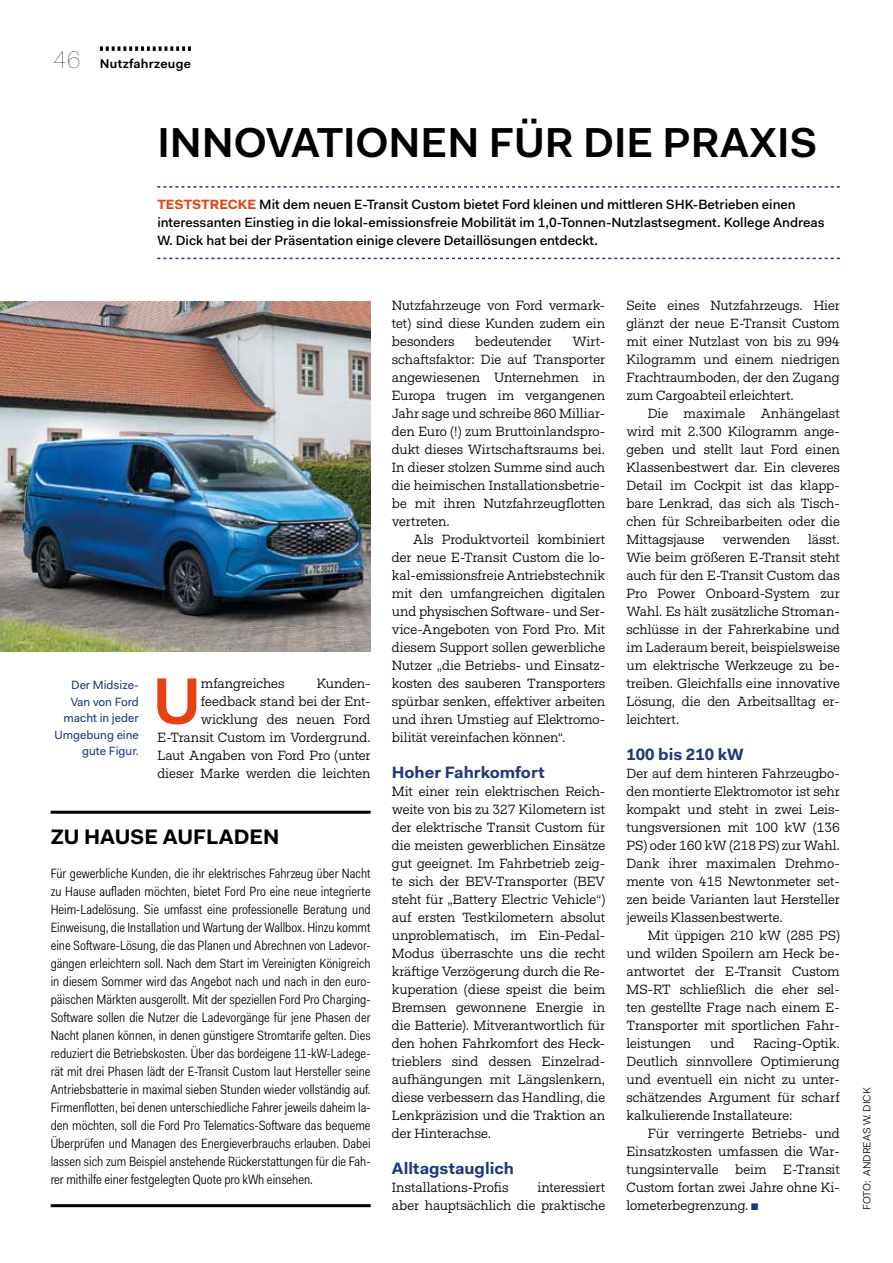
<style>
.page{position:relative;width:893px;height:1263px;background:#fff}
.page>*{position:absolute;margin:0;border:0;box-sizing:border-box;transform-origin:0 0}
.t1{font:600 65.85px "Fakt Pro";color:#e74011}
.t2{font:600 42px "Fakt Pro";color:#000}
.t3{font:700 21px "Fakt Pro";color:#000}
.t4{font:700 16.5px "Fakt Pro";color:#1f377d}
.t5{font:13.5px/18px "Fakt Slab Pro Blond";letter-spacing:-.005em;color:#000;text-align:justify}
.t6{font:13.5px/18px "Fakt Sm Con Pro Blond";color:#000;text-align:justify;scale:.96 1}
.t7{font:500 13.5px/18px "Fakt Pro";color:#000}
.t8{font:600 12.75px "Fakt Pro";letter-spacing:.02em;color:#000}
.t9{font:12px/16.5px "Fakt Pro";color:#1f377d;text-align:right}
.t10{font:10.5px "Fakt Pro Blond";color:#000}
.s1{font-family:"Fakt Pro Hair";font-weight:400;font-size:24px}
.s2{font-weight:700;color:#e74011}
.s3{color:#1f377d}
</style>
<div class="page">
<svg style="left:100px;top:46px;width:91px;height:5px"></svg>
<svg style="left:157px;top:186px;width:683px;height:2px"></svg>
<svg style="left:157px;top:258px;width:683px;height:1px"></svg>
<hr style="left:51px;top:811px;width:320px;height:3px;background:#000">
<hr style="left:51px;top:1204px;width:320px;height:3px;background:#000">
<img style="left:0;top:302px;width:371px;height:350px">
<p class="t8" style="left:53px;top:55px;width:139px"><span class="s1">46</span> Nutzfahrzeuge</p>
<h2 class="t2" style="left:157px;top:114px;width:662px">INNOVATIONEN FÜR DIE PRAXIS</h2>
<p class="t7" style="left:157px;top:195px;width:669px"><span class="s2">TESTSTRECKE</span> Mit dem neuen E-Transit Custom bietet Ford kleinen und mittleren SHK-Betrieben einen interessanten Einstieg in die lokal-emissionsfreie Mobilität im 1,0-Tonnen-Nutzlastsegment. Kollege Andreas<br>W. Dick hat bei der Präsentation einige clevere Detaillösungen entdeckt.</p>
<p class="t9" style="left:55px;top:677px;width:86px">Der Midsize-<br>Van von Ford macht in jeder<br>Umgebung eine gute Figur.</p>
<h1 class="t1" style="left:153px;top:657px;width:49px">U</h1>
<p class="t5" style="left:201px;top:674px;width:85px">mfangreiches</p>
<p class="t5" style="left:157px;top:674px;width:215px;text-align:right">Kunden-<br>feedback stand bei der Ent&shy;wicklung des neuen Ford<br>E-Transit Custom im Vordergrund.<br>Laut Angaben von Ford Pro (unter dieser Marke werden die leichten</p>
<h3 class="t3" style="left:51px;top:822px;width:230px">ZU HAUSE AUFLADEN</h3>
<p class="t6" style="left:51px;top:864px;width:335px">Für gewerbliche Kunden, die ihr elektrisches Fahrzeug über Nacht zu Hause aufladen möchten, bietet Ford Pro eine neue integrierte Heim-Ladelösung. Sie umfasst eine professionelle Beratung und Einweisung, die Installation und Wartung der Wallbox. Hinzu kommt eine Software-Lösung, die das Planen und Abrechnen von Ladevor&shy;gängen erleichtern soll. Nach dem Start im Vereinigten Königreich in diesem Sommer wird das Angebot nach und nach in den euro&shy;päischen Märkten ausgerollt. Mit der speziellen Ford Pro Charging-Software sollen die Nutzer die Ladevorgänge für jene Phasen der Nacht planen können, in denen günstigere Stromtarife gelten. Dies reduziert die Betriebskosten. Über das bordeigene 11-kW-Ladege&shy;rät mit drei Phasen lädt der E-Transit Custom laut Hersteller seine Antriebsbatterie in maximal sieben Stunden wieder vollständig auf.<br>Firmenflotten, bei denen unterschiedliche Fahrer jeweils daheim la&shy;den möchten, soll die Ford Pro Telematics-Software das bequeme Überprüfen und Managen des Energieverbrauchs erlauben. Dabei lassen sich zum Beispiel anstehende Rückerstattungen für die Fah&shy;rer mithilfe einer festgelegten Quote pro kWh einsehen.</p>
<p class="t5" style="left:392px;top:296px;width:215px">Nutzfahrzeuge von Ford vermark&shy;tet) sind diese Kunden zudem ein besonders</p>
<p class="t5" style="left:392px;top:332px;width:215px;text-indent:181px">Wirt&shy;schaftsfaktor: Die auf Transporter angewiesenen Unternehmen in Europa trugen im vergangenen Jahr sage und schreibe 860 Milliar&shy;den Euro (!) zum Bruttoinlandspro&shy;dukt dieses Wirtschaftsraums bei.<br>In dieser stolzen Summe sind auch die heimischen Installationsbetrie&shy;be mit ihren Nutzfahrzeugflotten vertreten.</p>
<p class="t5" style="left:392px;top:530px;width:215px;text-indent:21px">Als Produktvorteil kombiniert der neue E-Transit Custom die lo&shy;kal-emissionsfreie Antriebstechnik mit den umfangreichen digitalen und physischen Software- und Ser&shy;vice-Angeboten von Ford Pro. Mit diesem Support sollen gewerbliche Nutzer „die Betriebs- und Einsatz&shy;kosten des sauberen Transporters spürbar senken, effektiver arbeiten und ihren Umstieg auf Elektromo&shy;bilität vereinfachen können“.</p>
<p class="t4" style="left:392px;top:761px;width:154px">Hoher Fahrkomfort</p>
<p class="t5" style="left:392px;top:782px;width:215px">Mit einer rein elektrischen Reich&shy;weite von bis zu 327 Kilometern ist der elektrische Transit Custom für die meisten gewerblichen Einsätze gut geeignet. Im Fahrbetrieb zeig&shy;te sich der BEV-Transporter (BEV steht für „Battery Electric Vehicle“) auf ersten Testkilometern absolut unproblematisch, im Ein-Pedal-Modus überraschte uns die recht kräftige Verzögerung durch die Re&shy;kuperation (diese speist die beim Bremsen gewonnene Energie in die Batterie). Mitverantwortlich für den hohen Fahrkomfort des Heck&shy;trieblers sind dessen Einzelrad&shy;aufhängungen mit Längslenkern, diese verbessern das Handling, die Lenkpräzision und die Traktion an der Hinterachse.</p>
<p class="t4" style="left:392px;top:1157px;width:124px">Alltagstauglich</p>
<p class="t5" style="left:392px;top:1178px;width:118px">Installations-Profis</p>
<p class="t5" style="left:475px;top:332px;width:78px">bedeutender</p>
<p class="t5" style="left:392px;top:1178px;width:215px;text-align:right">interessiert<br>aber hauptsächlich die praktische</p>
<p class="t5" style="left:626px;top:296px;width:215px">Seite eines Nutzfahrzeugs. Hier glänzt der neue E-Transit Custom mit einer Nutzlast von bis zu 994<br>Kilogramm und einem niedrigen Frachtraumboden, der den Zugang zum Cargoabteil erleichtert.</p>
<p class="t5" style="left:626px;top:404px;width:215px;text-indent:21px">Die maximale Anhängelast wird mit 2.300 Kilogramm ange&shy;geben und stellt laut Ford einen Klassenbestwert dar. Ein cleveres Detail im Cockpit ist das klapp&shy;bare Lenkrad, das sich als Tisch&shy;chen für Schreibarbeiten oder die Mittagsjause</p>
<p class="t5" style="left:626px;top:530px;width:215px;text-indent:182px">lässt.<br>Wie beim größeren E-Transit steht auch für den E-Transit Custom das Pro Power Onboard-System zur Wahl. Es hält zusätzliche Stroman&shy;schlüsse in der Fahrerkabine und im Laderaum bereit, beispielsweise um elektrische Werkzeuge zu be&shy;treiben. Gleichfalls eine innovative Lösung, die den Arbeitsalltag er&shy;leichtert.</p>
<p class="t4" style="left:626px;top:743px;width:119px">100 bis 210 kW</p>
<p class="t5" style="left:626px;top:764px;width:215px">Der auf dem hinteren Fahrzeugbo&shy;den montierte Elektromotor ist sehr kompakt und steht in zwei Leis&shy;tungsversionen mit 100 kW (136<br>PS) oder 160 kW (218 PS) zur Wahl.<br>Dank ihrer maximalen Drehmo&shy;mente von 415 Newtonmeter set&shy;zen beide Varianten laut Hersteller jeweils Klassenbestwerte.</p>
<p class="t5" style="left:626px;top:926px;width:215px;text-indent:21px">Mit üppigen 210 kW (285 PS) und wilden Spoilern am Heck be&shy;antwortet der E-Transit Custom MS-RT schließlich die eher sel&shy;ten gestellte Frage nach einem E-Transporter mit sportlichen Fahr&shy;leistungen</p>
<p class="t5" style="left:722px;top:530px;width:69px">verwenden</p>
<p class="t5" style="left:626px;top:1034px;width:215px;text-indent:127px">Racing-Optik.<br>Deutlich sinnvollere Optimierung und eventuell ein nicht zu unter&shy;schätzendes Argument für scharf kalkulierende Installateure:</p>
<p class="t5" style="left:626px;top:1124px;width:215px;text-indent:21px">Für verringerte Betriebs- und Einsatzkosten umfassen die War&shy;tungsintervalle beim E-Transit Custom fortan zwei Jahre ohne Ki&shy;lometerbegrenzung. <span class="s3">◼</span></p>
<p class="t5" style="left:710px;top:1034px;width:26px">und</p>
<p class="t10" style="left:860px;top:1210px;width:124px;rotate:-90deg">FOTO: ANDREAS W. DICK</p>
</div>
